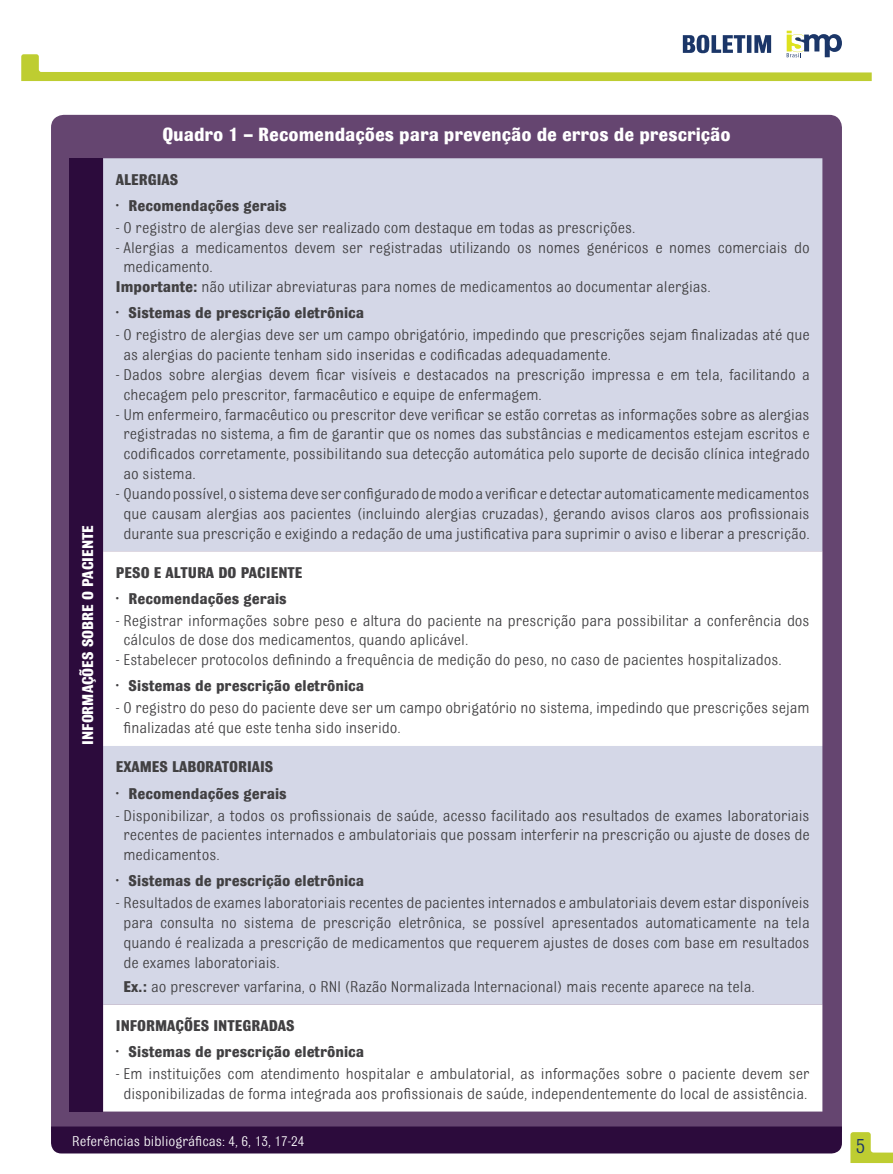
<style>
.page{position:relative;width:893px;height:1174px;background:#fff}
.page>*{position:absolute;margin:0;border:0;box-sizing:border-box;transform-origin:0 0}
.t1{font:21.6px "Bulldog";color:#1b3668}
.subtitulo_quadro_azu{font:700 20.25px "Bulldog";color:#fff}
.Texto_tabela{font:16.5px/19.8px "Bulldog";color:#414042}
.Texto_tabela-2{font:700 16.5px "Bulldog";color:#414042}
.texto_tabelas{font:700 16.5px "Bulldog";color:#fff}
.Texto_errado{font:15px "Bulldog";color:#fff}
.s1{font-weight:700}
</style>
<div class="page">
<div style="left:51px;top:115px;width:791px;height:1011px;background:#654570"></div>
<div style="left:51px;top:1126px;width:791px;height:27px;background:#2c0b3c"></div>
<div style="left:70px;top:158px;width:33px;height:953px;background:#2c0b3c"></div>
<div style="left:103px;top:158px;width:719px;height:393px;background:#d4d7e7"></div>
<svg style="left:103px;top:551px;width:719px;height:560px"></svg>
<svg style="left:21px;top:31px;width:851px;height:50px"></svg>
<svg style="left:850px;top:1132px;width:43px;height:31px"></svg>
<p class="texto_tabelas" style="left:79px;top:745px;width:221px;rotate:-90deg">INFORMAÇÕES SOBRE O PACIENTE</p>
<p class="subtitulo_quadro_azu" style="left:162px;top:124px;width:570px">Quadro 1 – Recomendações para prevenção de erros de prescrição</p>
<p class="Texto_tabela-2" style="left:116px;top:171px;width:64px">ALERGIAS</p>
<p class="Texto_tabela-2" style="left:116px;top:197px;width:173px">• Recomendações gerais</p>
<p class="Texto_tabela" style="left:116px;top:217px;width:521px">- O registro de alergias deve ser realizado com destaque em todas as prescrições.</p>
<p class="Texto_tabela" style="left:124px;top:237px;width:688px;text-indent:-8px">- Alergias a medicamentos devem ser registradas utilizando os nomes genéricos e nomes comerciais do medicamento.</p>
<p class="Texto_tabela" style="left:116px;top:277px;width:596px"><span class="s1">Importante:</span> não utilizar abreviaturas para nomes de medicamentos ao documentar alergias.</p>
<p class="Texto_tabela-2" style="left:116px;top:305px;width:250px">• Sistemas de prescrição eletrônica</p>
<p class="Texto_tabela" style="left:124px;top:325px;width:688px;text-indent:-8px">- O registro de alergias deve ser um campo obrigatório, impedindo que prescrições sejam finalizadas até que as alergias do paciente tenham sido inseridas e codificadas adequadamente.</p>
<p class="Texto_tabela" style="left:124px;top:365px;width:688px;text-indent:-8px">- Dados sobre alergias devem ficar visíveis e destacados na prescrição impressa e em tela, facilitando a checagem pelo prescritor, farmacêutico e equipe de enfermagem.</p>
<p class="Texto_tabela" style="left:124px;top:404px;width:688px;text-align:justify;text-indent:-8px">- Um enfermeiro, farmacêutico ou prescritor deve verificar se estão corretas as informações sobre as alergias registradas no sistema, a fim de garantir que os nomes das substâncias e medicamentos estejam escritos e codificados corretamente, possibilitando sua detecção automática pelo suporte de decisão clínica integrado ao sistema.</p>
<p class="Texto_tabela" style="left:116px;top:483px;width:695px;text-align:center">- Quando possível, o sistema deve ser configurado de modo a verificar e detectar automaticamente medicamentos que causam alergias aos pacientes (incluindo alergias cruzadas), gerando avisos claros aos profissionais durante sua prescrição e exigindo a redação de uma justificativa para suprimir o aviso e liberar a prescrição.</p>
<p class="Texto_tabela-2" style="left:116px;top:564px;width:188px">PESO E ALTURA DO PACIENTE</p>
<p class="Texto_tabela-2" style="left:116px;top:590px;width:173px">• Recomendações gerais</p>
<p class="Texto_tabela" style="left:124px;top:610px;width:688px;text-indent:-8px">- Registrar informações sobre peso e altura do paciente na prescrição para possibilitar a conferência dos cálculos de dose dos medicamentos, quando aplicável.</p>
<p class="Texto_tabela" style="left:116px;top:650px;width:667px">- Estabelecer protocolos definindo a frequência de medição do peso, no caso de pacientes hospitalizados.</p>
<p class="Texto_tabela-2" style="left:116px;top:677px;width:250px">• Sistemas de prescrição eletrônica</p>
<p class="Texto_tabela" style="left:124px;top:698px;width:688px;text-indent:-8px">- O registro do peso do paciente deve ser um campo obrigatório no sistema, impedindo que prescrições sejam finalizadas até que este tenha sido inserido.</p>
<p class="Texto_tabela-2" style="left:116px;top:758px;width:159px">EXAMES LABORATORIAIS</p>
<p class="Texto_tabela-2" style="left:116px;top:785px;width:173px">• Recomendações gerais</p>
<p class="Texto_tabela" style="left:124px;top:805px;width:688px;text-align:justify;text-indent:-8px">- Disponibilizar, a todos os profissionais de saúde, acesso facilitado aos resultados de exames laboratoriais recentes de pacientes internados e ambulatoriais que possam interferir na prescrição ou ajuste de doses de medicamentos.</p>
<p class="Texto_tabela-2" style="left:116px;top:872px;width:250px">• Sistemas de prescrição eletrônica</p>
<p class="Texto_tabela" style="left:124px;top:893px;width:688px;text-align:justify;text-indent:-8px">- Resultados de exames laboratoriais recentes de pacientes internados e ambulatoriais devem estar disponíveis para consulta no sistema de prescrição eletrônica, se possível apresentados automaticamente na tela quando é realizada a prescrição de medicamentos que requerem ajustes de doses com base em resultados de exames laboratoriais.</p>
<p class="Texto_tabela" style="left:124px;top:976px;width:632px"><span class="s1">Ex.:</span> ao prescrever varfarina, o RNI (Razão Normalizada Internacional) mais recente aparece na tela.</p>
<p class="Texto_tabela-2" style="left:116px;top:1017px;width:180px">INFORMAÇÕES INTEGRADAS</p>
<p class="Texto_tabela-2" style="left:116px;top:1043px;width:250px">• Sistemas de prescrição eletrônica</p>
<p class="Texto_tabela" style="left:116px;top:1063px;width:695px;text-align:center">- Em instituições com atendimento hospitalar e ambulatorial, as informações sobre o paciente devem ser disponibilizadas de forma integrada aos profissionais de saúde, independentemente do local de assistência.</p>
<p class="Texto_errado" style="left:72px;top:1133px;width:234px">Referências bibliográficas: 4, 6, 13, 17-24</p>
<h1 class="t1" style="left:856px;top:1135px;width:11px">5</h1>
</div>
